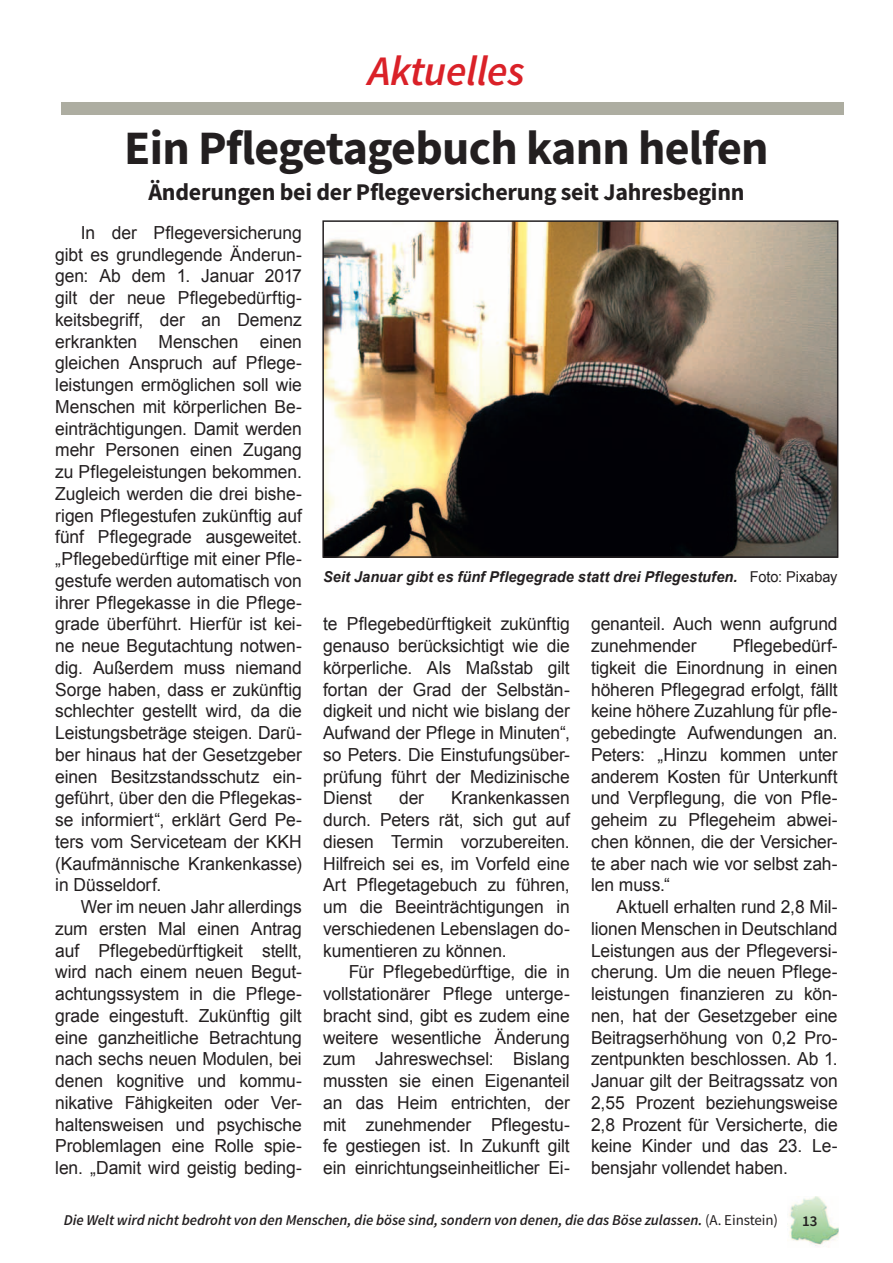
<style>
.page{position:relative;width:893px;height:1263px;background:#fff}
.page>*{position:absolute;margin:0;border:0;box-sizing:border-box;transform-origin:0 0}
.t1{font:700 48px "Source Sans Pro";letter-spacing:-.015em;color:#231f20}
.t2{font:italic 600 42px "Source Sans Pro";letter-spacing:-.01em;color:#da2128}
.t3{font:700 24px "Source Sans Pro";letter-spacing:-.01em;color:#231f20}
.t4{font:18px/21.8px "Arial";letter-spacing:-.005em;color:#231f20;text-align:justify}
.t5{font:italic 600 15px "Source Sans Pro";letter-spacing:-.005em;color:#231f20}
.t6{font:italic 700 15px "Arial";letter-spacing:.005em;color:#231f20}
.t7{font:600 15px "Source Sans Pro";color:#231f20}
.s1{font-weight:400;font-style:normal}
</style>
<div class="page">
<img style="left:789px;top:1196px;width:50px;height:50px">
<div style="left:62px;top:102px;width:782px;height:13px;background:#adada1"></div>
<img style="left:325px;top:223px;width:510px;height:332px">
<div style="left:322px;top:220px;width:516px;height:338px;border:2px solid #231f20"></div>
<h2 class="t2" style="left:368px;top:55px;width:158px">Aktuelles</h2>
<h1 class="t1" style="left:124px;top:129px;width:646px">Ein Pflegetagebuch kann helfen</h1>
<h3 class="t3" style="left:148px;top:183px;width:598px">Änderungen bei der Pflegeversicherung seit Jahresbeginn</h3>
<p class="t4" style="left:55px;top:222px;width:248px;text-indent:26px">In der Pflegeversicherung gibt es grundlegende Änderun&shy;gen: Ab dem 1. Januar 2017 gilt der neue Pflegebedürftig&shy;keitsbegriff, der an Demenz erkrankten Menschen einen gleichen Anspruch auf Pflege&shy;leistungen ermöglichen soll wie Menschen mit körperlichen Be&shy;einträchtigungen. Damit werden mehr Personen einen Zugang zu Pflegeleistungen bekommen.<br>Zugleich werden die drei bishe&shy;rigen Pflegestufen zukünftig auf fünf Pflegegrade ausgeweitet. „Pflegebedürftige mit einer Pfle&shy;gestufe werden automatisch von ihrer Pflegekasse in die Pflege&shy;grade überführt. Hierfür ist kei&shy;ne neue Begutachtung notwen&shy;dig. Außerdem muss niemand Sorge haben, dass er zukünftig schlechter gestellt wird, da die Leistungsbeträge steigen. Darü&shy;ber hinaus hat der Gesetzgeber einen Besitzstandsschutz ein&shy;geführt, über den die Pflegekas&shy;se informiert“, erklärt Gerd Pe&shy;ters vom Serviceteam der KKH (Kaufmännische Krankenkasse) in Düsseldorf.</p>
<p class="t4" style="left:55px;top:896px;width:248px;text-indent:26px">Wer im neuen Jahr allerdings zum ersten Mal einen Antrag auf Pflegebedürftigkeit stellt, wird nach einem neuen Begut&shy;achtungssystem in die Pflege&shy;grade eingestuft. Zukünftig gilt eine ganzheitliche Betrachtung nach sechs neuen Modulen, bei denen kognitive und kommu&shy;nikative Fähigkeiten oder Ver&shy;haltensweisen und psychische Problemlagen eine Rolle spie&shy;len. „Damit wird geistig beding-</p>
<p class="t6" style="left:323px;top:568px;width:516px">Seit Januar gibt es fünf Pflegegrade statt drei Pflegestufen. <span class="s1">Foto: Pixabay</span></p>
<p class="t4" style="left:323px;top:613px;width:248px">te Pflegebedürftigkeit zukünftig genauso berücksichtigt wie die körperliche. Als Maßstab gilt fortan der Grad der Selbstän&shy;digkeit und nicht wie bislang der Aufwand der Pflege in Minuten“, so Peters. Die Einstufungsüber&shy;prüfung führt der Medizinische Dienst</p>
<p class="t4" style="left:323px;top:787px;width:248px;text-indent:128px">Krankenkassen durch. Peters rät, sich gut auf diesen Termin vorzubereiten.<br>Hilfreich sei es, im Vorfeld eine Art Pflegetagebuch zu führen, um die Beeinträchtigungen in verschiedenen Lebenslagen do&shy;kumentieren zu können.</p>
<p class="t4" style="left:323px;top:961px;width:248px;text-indent:26px">Für Pflegebedürftige, die in vollstationärer Pflege unterge&shy;bracht sind, gibt es zudem eine weitere wesentliche Änderung zum Jahreswechsel: Bislang mussten sie einen Eigenanteil an das Heim entrichten, der mit zunehmender Pflegestu&shy;fe gestiegen ist. In Zukunft gilt ein einrichtungseinheitlicher Ei-</p>
<p class="t4" style="left:399px;top:787px;width:26px">der</p>
<p class="t4" style="left:591px;top:613px;width:248px">genanteil. Auch wenn aufgrund zunehmender</p>
<p class="t4" style="left:591px;top:635px;width:248px;text-indent:142px">Pflegebedürf&shy;tigkeit die Einordnung in einen höheren Pflegegrad erfolgt, fällt keine höhere Zuzahlung für pfle&shy;gebedingte Aufwendungen an.<br>Peters: „Hinzu kommen unter anderem Kosten für Unterkunft und Verpflegung, die von Pfle&shy;geheim zu Pflegeheim abwei&shy;chen können, die der Versicher&shy;te aber nach wie vor selbst zah&shy;len muss.“</p>
<p class="t4" style="left:591px;top:896px;width:248px;text-indent:26px">Aktuell erhalten rund 2,8 Mil&shy;lionen Menschen in Deutschland Leistungen aus der Pflegeversi&shy;cherung. Um die neuen Pflege&shy;leistungen finanzieren zu kön&shy;nen, hat der Gesetzgeber eine Beitragserhöhung von 0,2 Pro&shy;zentpunkten beschlossen. Ab 1.<br>Januar gilt der Beitragssatz von 2,55 Prozent beziehungsweise 2,8 Prozent für Versicherte, die keine Kinder und das 23. Le&shy;bensjahr vollendet haben.</p>
<p class="t5" style="left:64px;top:1214px;width:716px">Die Welt wird nicht bedroht von den Menschen, die böse sind, sondern von denen, die das Böse zulassen. <span class="s1">(A. Einstein)</span></p>
<p class="t7" style="left:802px;top:1212px;width:17px">13</p>
</div>
